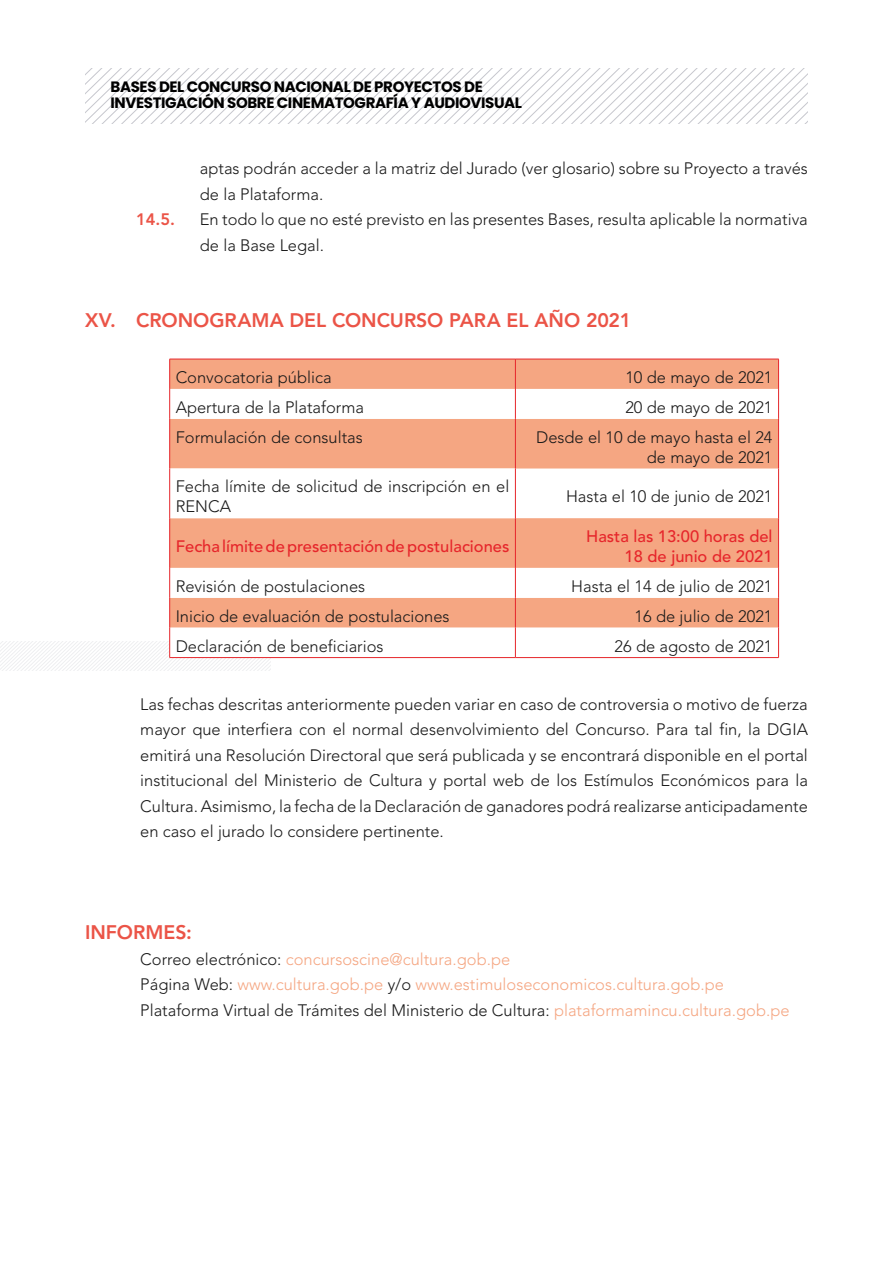
<style>
.page{position:relative;width:893px;height:1263px;background:#fff}
.page>*{position:absolute;margin:0;border:0;box-sizing:border-box;transform-origin:0 0}
.t1{font:800 19.5px "Avenir";color:#eb5447}
.t2{font:300 16.5px/25.5px "Avenir";color:#191919}
.t3{font:300 16.5px/25.5px "Avenir";color:#f5a682}
.t4{font:500 16.5px/19.8px "Avenir";color:#e6262b;text-align:right}
.t5{font:800 16.5px "Avenir";color:#eb5447}
.t6{font:700 15px/16.5px "Poppins";letter-spacing:-.025em;color:#000}
.s1{color:#191919}
</style>
<div class="page">
<svg style="left:85px;top:68px;width:723px;height:55px"></svg>
<div style="left:170px;top:360px;width:608px;height:29px;background:#f5a682"></div>
<svg style="left:170px;top:389px;width:608px;height:268px"></svg>
<hr style="left:169px;top:359px;width:346px;height:1px;background:#e6262b">
<hr style="left:169px;top:359px;width:1px;height:30px;background:#e6262b">
<hr style="left:515px;top:359px;width:264px;height:1px;background:#e6262b">
<hr style="left:515px;top:359px;width:1px;height:30px;background:#e6262b">
<hr style="left:778px;top:359px;width:1px;height:30px;background:#e6262b">
<hr style="left:169px;top:389px;width:1px;height:30px;background:#e6262b">
<hr style="left:515px;top:389px;width:1px;height:30px;background:#e6262b">
<hr style="left:778px;top:389px;width:1px;height:30px;background:#e6262b">
<hr style="left:169px;top:419px;width:1px;height:49px;background:#e6262b">
<hr style="left:515px;top:419px;width:1px;height:49px;background:#e6262b">
<hr style="left:778px;top:419px;width:1px;height:49px;background:#e6262b">
<hr style="left:169px;top:468px;width:1px;height:50px;background:#e6262b">
<hr style="left:515px;top:468px;width:1px;height:50px;background:#e6262b">
<hr style="left:778px;top:468px;width:1px;height:50px;background:#e6262b">
<hr style="left:169px;top:518px;width:1px;height:50px;background:#e6262b">
<hr style="left:515px;top:518px;width:1px;height:50px;background:#e6262b">
<hr style="left:778px;top:518px;width:1px;height:50px;background:#e6262b">
<hr style="left:169px;top:568px;width:1px;height:30px;background:#e6262b">
<hr style="left:515px;top:568px;width:1px;height:30px;background:#e6262b">
<hr style="left:778px;top:568px;width:1px;height:30px;background:#e6262b">
<hr style="left:169px;top:598px;width:1px;height:30px;background:#e6262b">
<hr style="left:515px;top:598px;width:1px;height:30px;background:#e6262b">
<hr style="left:778px;top:598px;width:1px;height:30px;background:#e6262b">
<svg style="left:0;top:628px;width:270px;height:43px"></svg>
<svg style="left:515px;top:628px;width:1px;height:29px"></svg>
<svg style="left:778px;top:628px;width:1px;height:29px"></svg>
<hr style="left:169px;top:657px;width:346px;height:1px;background:#e6262b">
<hr style="left:515px;top:657px;width:264px;height:1px;background:#e6262b">
<p class="t6" style="left:111px;top:78px;width:413px">BASES DEL CONCURSO NACIONAL DE PROYECTOS DE<br>INVESTIGACIÓN SOBRE CINEMATOGRAFÍA Y AUDIOVISUAL</p>
<p class="t2" style="left:200px;top:156px;width:610px">aptas podrán acceder a la matriz del Jurado (ver glosario) sobre su Proyecto a través de la Plataforma.</p>
<p class="t5" style="left:136px;top:207px;width:41px">14.5.</p>
<p class="t2" style="left:200px;top:207px;width:609px">En todo lo que no esté previsto en las presentes Bases, resulta aplicable la normativa de la Base Legal.</p>
<p class="t1" style="left:85px;top:306px;width:548px">XV. CRONOGRAMA DEL CONCURSO PARA EL AÑO 2021</p>
<p class="t2" style="left:176px;top:365px;width:157px">Convocatoria pública</p>
<p class="t2" style="left:625px;top:365px;width:149px">10 de mayo de 2021</p>
<p class="t2" style="left:176px;top:395px;width:190px">Apertura de la Plataforma</p>
<p class="t2" style="left:625px;top:395px;width:149px">20 de mayo de 2021</p>
<p class="t2" style="left:176px;top:425px;width:189px">Formulación de consultas</p>
<p class="t2" style="left:536px;top:428px;width:238px;line-height:19.8px;text-align:right">Desde el 10 de mayo hasta el 24 de mayo de 2021</p>
<p class="t2" style="left:176px;top:477px;width:335px;line-height:19.8px">Fecha límite de solicitud de inscripción en el<br>RENCA</p>
<p class="t2" style="left:566px;top:484px;width:208px">Hasta el 10 de junio de 2021</p>
<p class="t4" style="left:176px;top:537px;width:335px">Fecha límite de presentación de postulaciones</p>
<p class="t4" style="left:586px;top:527px;width:188px">Hasta las 13:00 horas del<br>18 de junio de 2021</p>
<p class="t2" style="left:176px;top:574px;width:191px">Revisión de postulaciones</p>
<p class="t2" style="left:571px;top:574px;width:203px">Hasta el 14 de julio de 2021</p>
<p class="t2" style="left:176px;top:604px;width:275px">Inicio de evaluación de postulaciones</p>
<p class="t2" style="left:634px;top:604px;width:140px">16 de julio de 2021</p>
<p class="t2" style="left:176px;top:634px;width:209px">Declaración de beneficiarios</p>
<p class="t2" style="left:615px;top:634px;width:159px">26 de agosto de 2021</p>
<p class="t2" style="left:140px;top:692px;width:669px;text-align:justify">Las fechas descritas anteriormente pueden variar en caso de controversia o motivo de fuerza mayor que interfiera con el normal desenvolvimiento del Concurso. Para tal fin, la DGIA emitirá una Resolución Directoral que será publicada y se encontrará disponible en el portal institucional del Ministerio de Cultura y portal web de los Estímulos Económicos para la Cultura. Asimismo, la fecha de la Declaración de ganadores podrá realizarse anticipadamente en caso el jurado lo considere pertinente.</p>
<p class="t1" style="left:85px;top:918px;width:108px">INFORMES:</p>
<p class="t3" style="left:140px;top:947px;width:651px"><span class="s1">Correo electrónico:</span> concursoscine@cultura.gob.pe<br><span class="s1">Página Web:</span> www.cultura.gob.pe <span class="s1">y/o</span> www.estimuloseconomicos.cultura.gob.pe<br><span class="s1">Plataforma Virtual de Trámites del Ministerio de Cultura:</span> plataformamincu.cultura.gob.pe</p>
</div>
